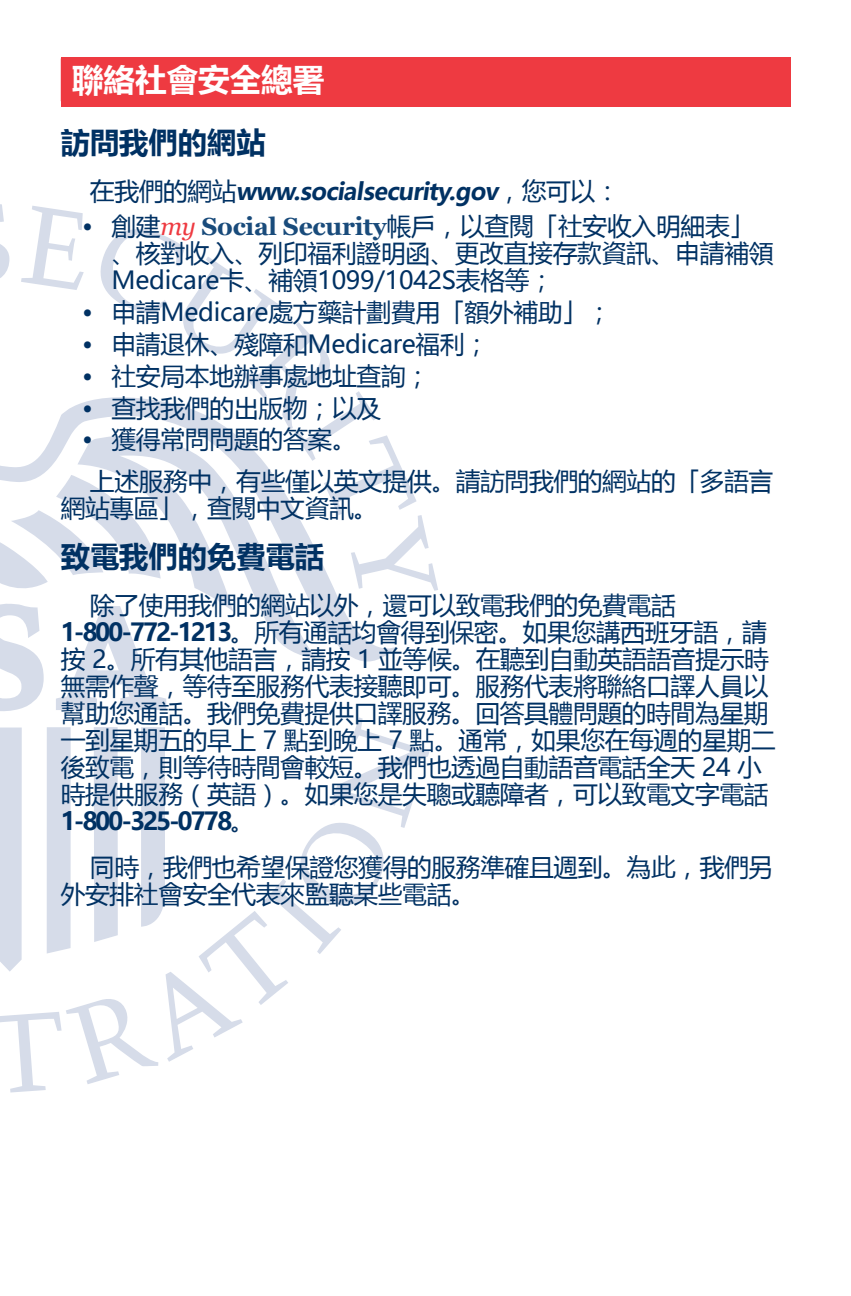
<style>
.page{position:relative;width:851px;height:1296px;background:#fff}
.page>*{position:absolute;margin:0;border:0;box-sizing:border-box;transform-origin:0 0}
.t1{font:700 31.5px "Microsoft Ya Hei UI";color:#fff}
.t2{font:700 29.25px "Microsoft Ya Hei UI";color:#003163}
.Paragraph{font:24.75px/27px "Microsoft Ya Hei UI";letter-spacing:-.015em;color:#003163}
.Paragraph-2{font:700 23.62px "Microsoft Ya Hei UI";color:#003163}
.s1{font-weight:400;font-size:24.75px}
.s2{font-family:"Georgia";font-style:italic;color:#ee3a41}
.s3{font-family:"Georgia";font-weight:700;color:#194b7b}
.s4{font-weight:700}
</style>
<div class="page">
<svg style="left:201px;top:591px;width:195px;height:71px"></svg>
<svg style="left:0;top:204px;width:438px;height:387px"></svg>
<svg style="left:0;top:717px;width:429px;height:376px"></svg>
<svg style="left:0;top:603px;width:44px;height:108px"></svg>
<svg style="left:56px;top:606px;width:110px;height:104px"></svg>
<div style="left:61px;top:58px;width:729px;height:49px;background:#ee3a41"></div>
<h1 class="t1" style="left:72px;top:58px;width:254px">聯絡社會安全總署</h1>
<h2 class="t2" style="left:61px;top:122px;width:206px">訪問我們的網站</h2>
<p class="Paragraph-2" style="left:90px;top:175px;width:531px"><span class="s1">在我們的網站</span>www.socialsecurity.gov<span class="s1">，您可以：</span></p>
<p class="Paragraph" style="left:111px;top:212px;width:663px;text-indent:-29px">• 創建<span class="s2">my</span> <span class="s3">Social Security</span>帳戶，以查閱「社安收入明細表」、核對收入、列印福利證明函、更改直接存款資訊、申請補領<br>Medicare卡、補領1099/1042S表格等；</p>
<p class="Paragraph" style="left:82px;top:298px;width:531px">• 申請Medicare處方藥計劃費用「額外補助」；</p>
<p class="Paragraph" style="left:82px;top:330px;width:408px">• 申請退休、殘障和Medicare福利；</p>
<p class="Paragraph" style="left:82px;top:361px;width:349px">• 社安局本地辦事處地址查詢；</p>
<p class="Paragraph" style="left:82px;top:393px;width:300px">• 查找我們的出版物；以及</p>
<p class="Paragraph" style="left:82px;top:425px;width:276px">• 獲得常問問題的答案。</p>
<p class="Paragraph" style="left:61px;top:467px;width:714px;text-indent:29px">上述服務中，有些僅以英文提供。請訪問我們的網站的「多語言網站專區」，查閱中文資訊。</p>
<h2 class="t2" style="left:61px;top:536px;width:265px">致電我們的免費電話</h2>
<p class="Paragraph" style="left:61px;top:591px;width:716px;text-indent:29px">除了使用我們的網站以外，還可以致電我們的免費電話<br><span class="s4">1-800-772-1213</span>。所有通話均會得到保密。如果您講西班牙語，請按 2。所有其他語言，請按 1 並等候。在聽到自動英語語音提示時無需作聲，等待至服務代表接聽即可。服務代表將聯絡口譯人員以幫助您通話。我們免費提供口譯服務。回答具體問題的時間為星期一到星期五的早上 7 點到晚上 7 點。通常，如果您在每週的星期二後致電，則等待時間會較短。我們也透過自動語音電話全天 24 小時提供服務（英語）。如果您是失聰或聽障者，可以致電文字電話<br><span class="s4">1-800-325-0778</span>。</p>
<p class="Paragraph" style="left:61px;top:852px;width:714px;text-indent:29px">同時，我們也希望保證您獲得的服務準確且週到。為此，我們另外安排社會安全代表來監聽某些電話。</p>
</div>
